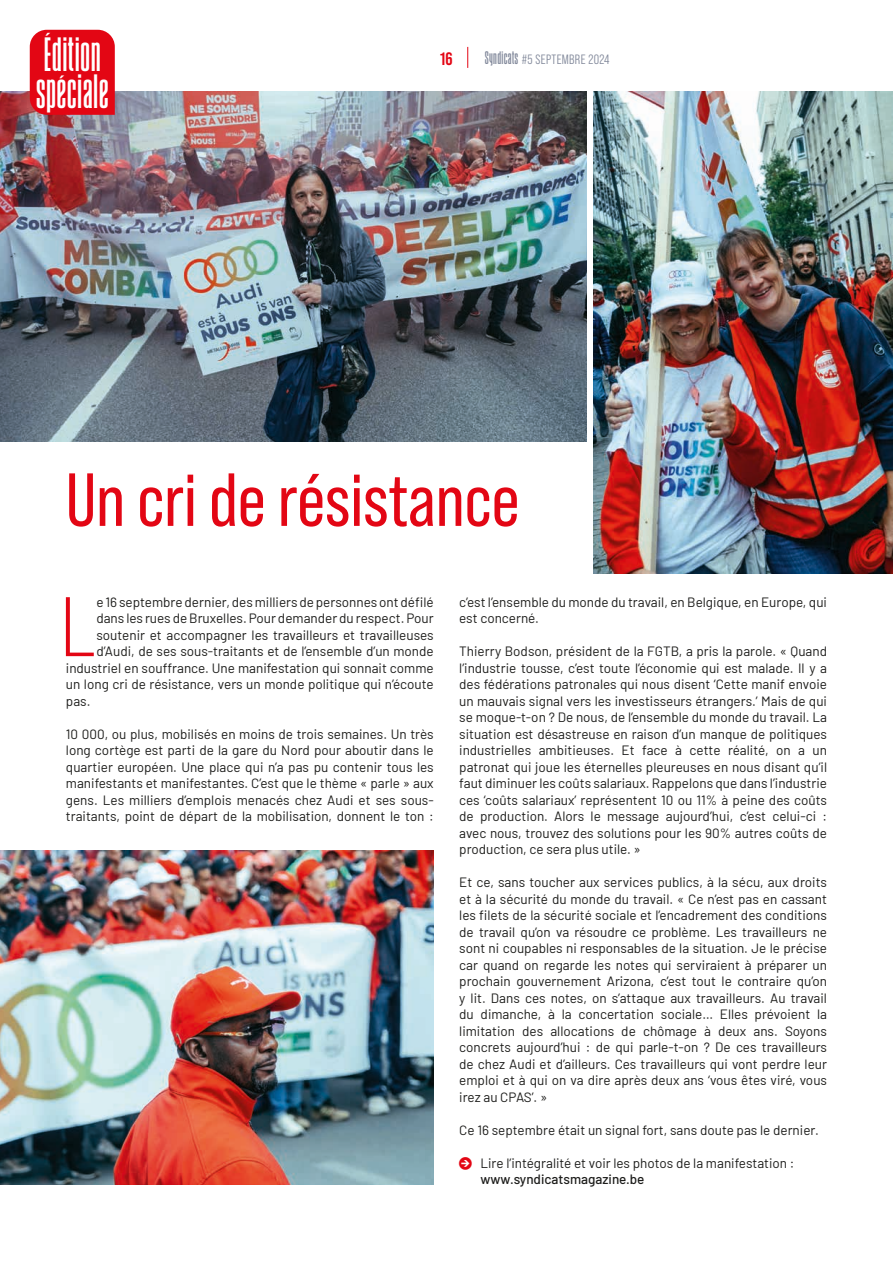
<style>
.page{position:relative;width:893px;height:1263px;background:#fff}
.page>*{position:absolute;margin:0;border:0;box-sizing:border-box;transform-origin:0 0}
.t1{font:84.15px "Bebas Neue Pro Exp Bk";color:#e30614}
.t2{font:75px "Bebas Neue Pro";color:#e30614}
.t3{font:700 36px/37.5px "August";letter-spacing:.01em;color:#fff}
.t4{font:700 18px "Bebas Neue Pro";color:#e30614}
.t5{font:13.5px/16.5px "Barlow";color:#1d1d1b;text-align:justify}
.t6{font:13.5px "Bebas Neue Pro Middle";letter-spacing:.025em;color:#82899b}
.s1{font-family:"August";font-weight:700}
.s2{font-family:"Arrowstfb";color:#e30614}
.s3{font-weight:500}
</style>
<div class="page">
<img style="left:0;top:92px;width:587px;height:350px">
<img style="left:0;top:850px;width:434px;height:334px">
<img style="left:593px;top:92px;width:300px;height:482px">
<svg style="left:467px;top:47px;width:1px;height:21px"></svg>
<div style="left:30px;top:30px;width:85px;height:85px;background:#e30614"></div>
<h3 class="t3" style="left:36px;top:36px;width:75px">Édition spéciale</h3>
<h3 class="t4" style="left:440px;top:48px;width:14px">16</h3>
<p class="t6" style="left:485px;top:52px;width:126px"><span class="s1">Syndicats</span> #5 SEPTEMBRE 2024</p>
<h2 class="t2" style="left:66px;top:458px;width:455px">Un cri de résistance</h2>
<h1 class="t1" style="left:60px;top:576px;width:38px">L</h1>
<p class="t5" style="left:96px;top:592px;width:339px">e 16 septembre dernier, des milliers de personnes ont défilé</p>
<p class="t5" style="left:96px;top:609px;width:339px">dans les rues de Bruxelles. Pour demander du respect. Pour</p>
<p class="t5" style="left:96px;top:625px;width:339px">soutenir et accompagner les travailleurs et travailleuses</p>
<p class="t5" style="left:96px;top:642px;width:339px">d’Audi, de ses sous-traitants et de l’ensemble d’un monde</p>
<p class="t5" style="left:66px;top:658px;width:369px">industriel en souffrance. Une manifestation qui sonnait comme</p>
<p class="t5" style="left:66px;top:675px;width:369px">un long cri de résistance, vers un monde politique qui n’écoute</p>
<p class="t5" style="left:66px;top:691px;width:26px">pas.</p>
<p class="t5" style="left:66px;top:724px;width:369px">10 000, ou plus, mobilisés en moins de trois semaines. Un très long cortège est parti de la gare du Nord pour aboutir dans le quartier européen. Une place qui n’a pas pu contenir tous les manifestants et manifestantes. C’est que le thème « parle » aux gens. Les milliers d’emplois menacés chez Audi et ses sous&shy;traitants, point de départ de la mobilisation, donnent le ton :</p>
<p class="t5" style="left:459px;top:592px;width:369px">c’est l’ensemble du monde du travail, en Belgique, en Europe, qui est concerné.</p>
<p class="t5" style="left:459px;top:642px;width:369px">Thierry Bodson, président de la FGTB, a pris la parole. « Quand l’industrie tousse, c’est toute l’économie qui est malade. Il y a des fédérations patronales qui nous disent ‘Cette manif envoie un mauvais signal vers les investisseurs étrangers.’ Mais de qui se moque-t-on ? De nous, de l’ensemble du monde du travail. La situation est désastreuse en raison d’un manque de politiques industrielles ambitieuses. Et face à cette réalité, on a un patronat qui joue les éternelles pleureuses en nous disant qu’il faut diminuer les coûts salariaux. Rappelons que dans l’industrie ces ‘coûts salariaux’ représentent 10 ou 11% à peine des coûts de production. Alors le message aujourd’hui, c’est celui-ci : avec nous, trouvez des solutions pour les 90% autres coûts de production, ce sera plus utile. »</p>
<p class="t5" style="left:459px;top:873px;width:369px">Et ce, sans toucher aux services publics, à la sécu, aux droits et à la sécurité du monde du travail. « Ce n’est pas en cassant les filets de la sécurité sociale et l’encadrement des conditions de travail qu’on va résoudre ce problème. Les travailleurs ne sont ni coupables ni responsables de la situation. Je le précise car quand on regarde les notes qui serviraient à préparer un prochain gouvernement Arizona, c’est tout le contraire qu’on y lit. Dans ces notes, on s’attaque aux travailleurs. Au travail du dimanche, à la concertation sociale… Elles prévoient la limitation des allocations de chômage à deux ans. Soyons concrets aujourd’hui : de qui parle-t-on ? De ces travailleurs de chez Audi et d’ailleurs. Ces travailleurs qui vont perdre leur emploi et à qui on va dire après deux ans ‘vous êtes viré, vous irez au CPAS’. »</p>
<p class="t5" style="left:459px;top:1120px;width:361px">Ce 16 septembre était un signal fort, sans doute pas le dernier.</p>
<p class="t5" style="left:480px;top:1153px;width:315px;text-indent:-21px"><span class="s2">J</span> Lire l’intégralité et voir les photos de la manifestation : <span class="s3">www.syndicatsmagazine.be</span></p>
</div>
